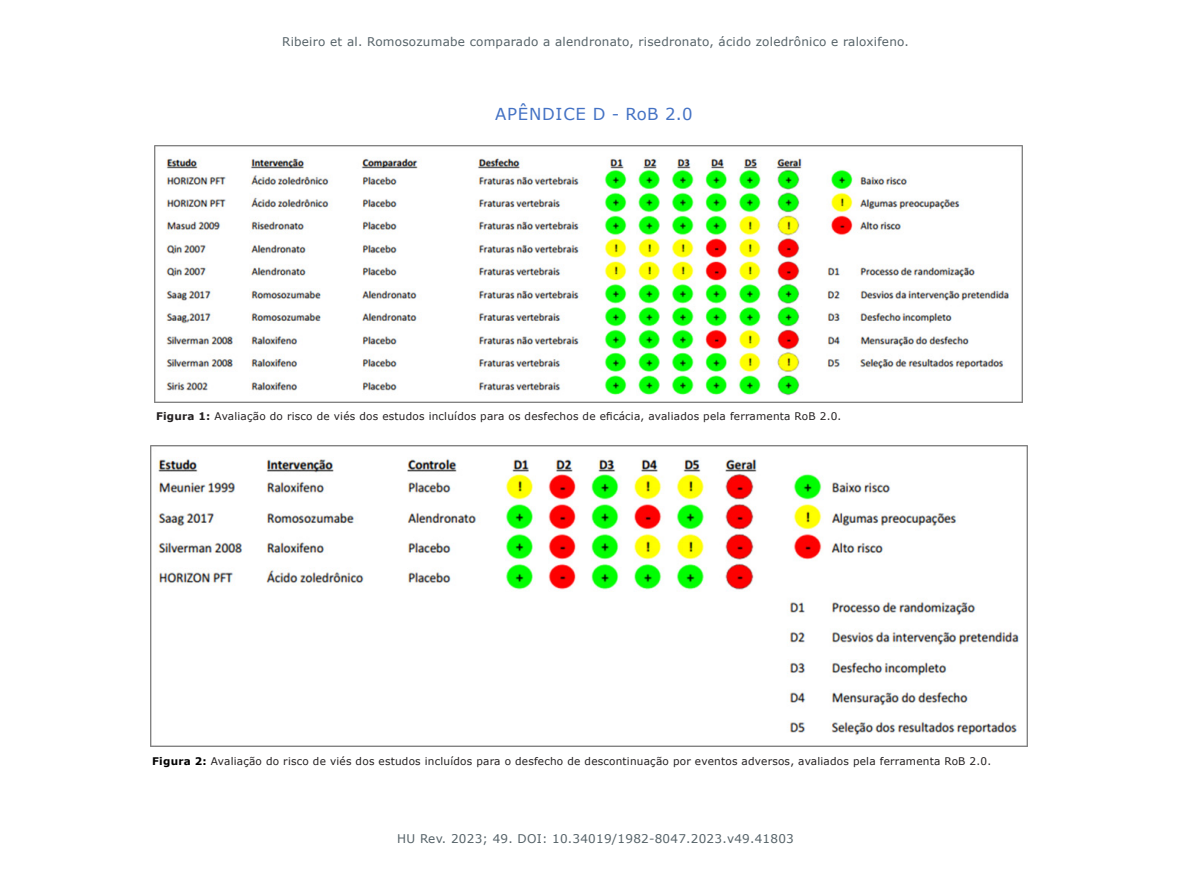
<style>
.page{position:relative;width:1191px;height:893px;background:#fff}
.page>*{position:absolute;margin:0;border:0;box-sizing:border-box;transform-origin:0 0}
.t1{font:16.5px "Verdana";letter-spacing:.045em;color:#4472c4}
.t2{font:12px "Verdana";letter-spacing:.02em;color:#556268}
.t3{font:10.5px "Verdana";letter-spacing:.02em;color:#231f20}
.s1{font-weight:700}
.s2{font-weight:700;color:#000}
</style>
<div class="page">
<img style="left:154px;top:146px;width:868px;height:256px">
<img style="left:151px;top:446px;width:876px;height:301px">
<p class="t2" style="left:282px;top:34px;width:628px">Ribeiro et al. Romosozumabe comparado a alendronato, risedronato, ácido zoledrônico e raloxifeno.</p>
<p class="t1" style="left:495px;top:103px;width:199px">APÊNDICE D - RoB 2.0</p>
<p class="t3" style="left:156px;top:409px;width:687px"><span class="s1">Figura 1:</span> Avaliação do risco de viés dos estudos incluídos para os desfechos de eficácia, avaliados pela ferramenta RoB 2.0.</p>
<p class="t3" style="left:152px;top:754px;width:840px"><span class="s2">Figura 2:</span> Avaliação do risco de viés dos estudos incluídos para o desfecho de descontinuação por eventos adversos, avaliados pela ferramenta RoB 2.0.</p>
<p class="t2" style="left:397px;top:830px;width:398px">HU Rev. 2023; 49. DOI: 10.34019/1982-8047.2023.v49.41803</p>
</div>
